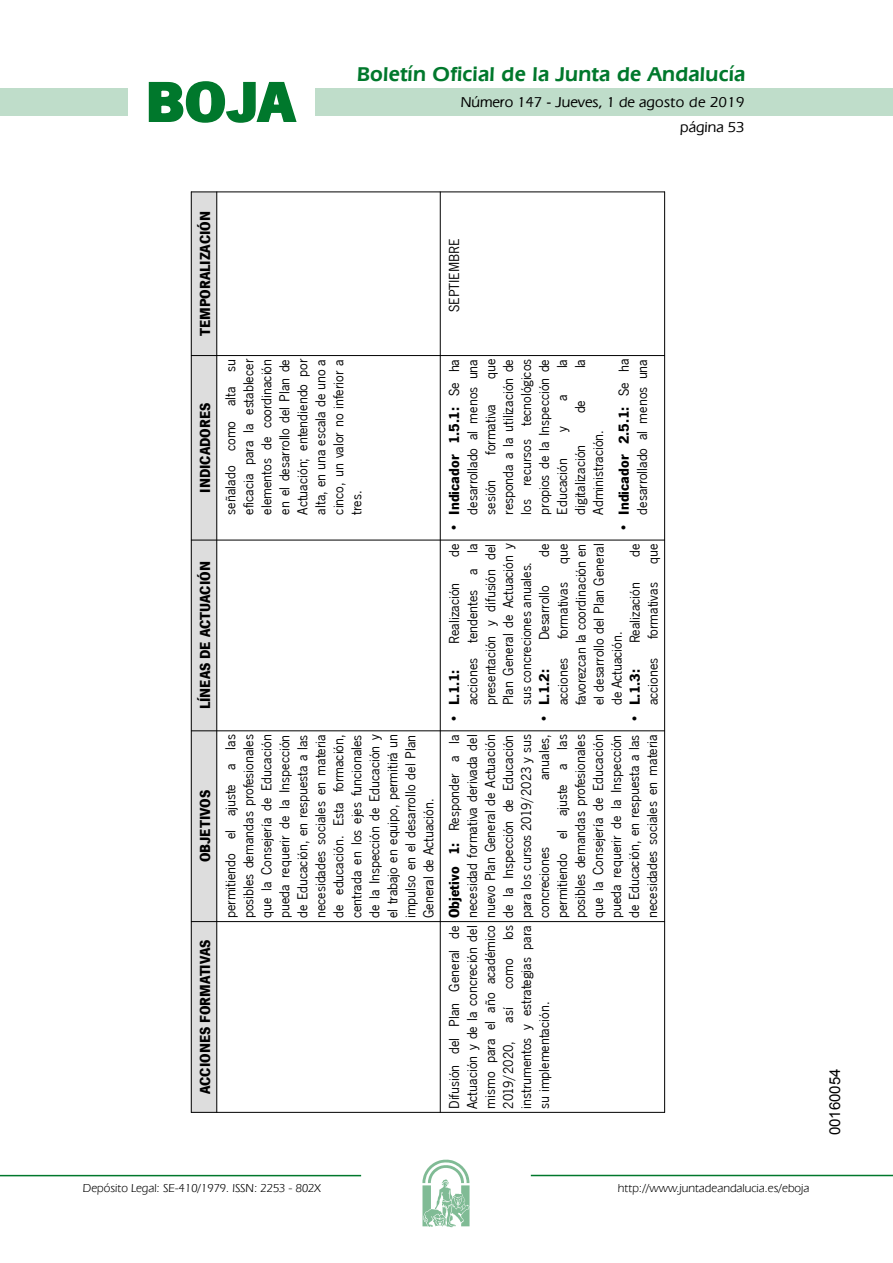
<style>
.page{position:relative;width:893px;height:1263px;background:#fff}
.page>*{position:absolute;margin:0;border:0;box-sizing:border-box;transform-origin:0 0}
.t1{font:700 57.75px "News Got T";color:#00782c;scale:1.14 1}
.t2{font:600 21px "Eras IT Cby BT";letter-spacing:.01em;color:#00782c}
.t3{font:15px/18px "News Got T";color:#000;text-align:justify}
.t4{font:700 15px "News Got T";color:#000}
.t5{font:500 15px/24.5px "Eras IT Cby BT";color:#000;text-align:right}
.t6{font:15px "Arial";color:#000}
.t7{font:12px "Eras IT Cby BT";color:#000}
.s1{font-weight:700}
</style>
<div class="page">
<div style="left:315px;top:88px;width:577px;height:28px;background:#bfddca"></div>
<div style="left:0;top:88px;width:128px;height:28px;background:#bfddca"></div>
<hr style="left:0;top:1175px;width:361px;height:1px;background:#00782c">
<svg style="left:422px;top:1159px;width:47px;height:68px"></svg>
<hr style="left:531px;top:1175px;width:361px;height:1px;background:#00782c">
<svg style="left:148px;top:81px;width:149px;height:42px"></svg>
<div style="left:191px;top:922px;width:25px;height:190px;background:#ddd"></div>
<div style="left:191px;top:731px;width:25px;height:191px;background:#ddd"></div>
<div style="left:191px;top:540px;width:25px;height:191px;background:#ddd"></div>
<div style="left:191px;top:356px;width:25px;height:184px;background:#ddd"></div>
<div style="left:191px;top:192px;width:25px;height:164px;background:#ddd"></div>
<hr style="left:191px;top:192px;width:1px;height:921px;background:#000">
<hr style="left:216px;top:192px;width:1px;height:921px;background:#000">
<hr style="left:440px;top:192px;width:1px;height:921px;background:#000">
<hr style="left:664px;top:192px;width:1px;height:921px;background:#000">
<hr style="left:191px;top:1112px;width:474px;height:1px;background:#000">
<hr style="left:191px;top:921px;width:474px;height:1px;background:#000">
<hr style="left:191px;top:731px;width:474px;height:1px;background:#000">
<hr style="left:191px;top:540px;width:474px;height:1px;background:#000">
<hr style="left:191px;top:355px;width:474px;height:1px;background:#000">
<hr style="left:191px;top:192px;width:474px;height:1px;background:#000">
<h1 class="t1" style="left:145px;top:68px;width:133px">BOJA</h1>
<h2 class="t2" style="left:357px;top:62px;width:390px">Boletín Oficial de la Junta de Andalucía</h2>
<p class="t5" style="left:461px;top:90px;width:285px">Número 147 - Jueves, 1 de agosto de 2019 página 53</p>
<p class="t4" style="left:197px;top:336px;width:127px;rotate:-90deg">TEMPORALIZACIÓN</p>
<p class="t4" style="left:197px;top:493px;width:92px;rotate:-90deg">INDICADORES</p>
<p class="t4" style="left:197px;top:709px;width:150px;rotate:-90deg">LÍNEAS DE ACTUACIÓN</p>
<p class="t4" style="left:197px;top:862px;width:74px;rotate:-90deg">OBJETIVOS</p>
<p class="t4" style="left:197px;top:1094px;width:156px;rotate:-90deg">ACCIONES FORMATIVAS</p>
<p class="t3" style="left:445px;top:312px;width:74px;rotate:-90deg">SEPTIEMBRE</p>
<p class="t3" style="left:221px;top:515px;width:157px;rotate:-90deg">señalado como alta su eficacia para la establecer elementos de coordinación en el desarrollo del Plan de Actuación; entendiendo por alta, en una escala de uno a cinco, un valor no inferior a tres.</p>
<p class="t3" style="left:221px;top:918px;width:185px;rotate:-90deg">permitiendo el ajuste a las posibles demandas profesionales que la Consejería de Educación pueda requerir de la Inspección de Educación, en respuesta a las necesidades sociales en materia de educación. Esta formación, centrada en los ejes funcionales de la Inspección de Educación y el trabajo en equipo, permitirá un impulso en el desarrollo del Plan General de Actuación.</p>
<p class="t3" style="left:481px;top:515px;width:157px;text-indent:135px;rotate:-90deg">que responda a la utilización de los recursos tecnológicos propios de la Inspección de Educación</p>
<p class="t3" style="left:571px;top:368px;width:11px;rotate:-90deg">la</p>
<p class="t3" style="left:445px;top:515px;width:157px;text-indent:-15px;rotate:-90deg">• <span class="s1">Indicador 1.5.1:</span> Se ha desarrollado al menos una sesión</p>
<p class="t3" style="left:553px;top:368px;width:11px;rotate:-90deg">la</p>
<p class="t3" style="left:553px;top:401px;width:8px;rotate:-90deg">a</p>
<p class="t3" style="left:571px;top:413px;width:15px;rotate:-90deg">de</p>
<p class="t3" style="left:481px;top:455px;width:52px;rotate:-90deg">formativa</p>
<p class="t3" style="left:553px;top:432px;width:7px;rotate:-90deg">y</p>
<p class="t3" style="left:589px;top:515px;width:86px;rotate:-90deg">Administración.</p>
<p class="t3" style="left:571px;top:515px;width:71px;rotate:-90deg">digitalización</p>
<p class="t3" style="left:614px;top:530px;width:172px;text-align:right;rotate:-90deg">• <span class="s1">Indicador 2.5.1:</span> Se ha desarrollado al menos una</p>
<p class="t3" style="left:445px;top:705px;width:163px;text-indent:149px;rotate:-90deg">de acciones tendentes a la presentación y difusión del Plan General de Actuación y sus concreciones anuales.</p>
<p class="t3" style="left:535px;top:557px;width:15px;rotate:-90deg">de</p>
<p class="t3" style="left:625px;top:557px;width:15px;rotate:-90deg">de</p>
<p class="t3" style="left:553px;top:705px;width:163px;text-indent:142px;rotate:-90deg">que favorezcan la coordinación en el desarrollo del Plan General de Actuación.</p>
<p class="t3" style="left:643px;top:564px;width:22px;rotate:-90deg">que</p>
<p class="t3" style="left:553px;top:639px;width:58px;rotate:-90deg">formativas</p>
<p class="t3" style="left:643px;top:639px;width:58px;rotate:-90deg">formativas</p>
<p class="t3" style="left:625px;top:643px;width:62px;rotate:-90deg">Realización</p>
<p class="t3" style="left:445px;top:644px;width:62px;rotate:-90deg">Realización</p>
<p class="t3" style="left:535px;top:640px;width:56px;rotate:-90deg">Desarrollo</p>
<p class="t3" style="left:553px;top:705px;width:49px;rotate:-90deg">acciones</p>
<p class="t3" style="left:643px;top:705px;width:49px;rotate:-90deg">acciones</p>
<p class="t4" style="left:536px;top:721px;width:53px;rotate:-90deg">• L.1.2:</p>
<p class="t4" style="left:627px;top:721px;width:53px;rotate:-90deg">• L.1.3:</p>
<p class="t4" style="left:446px;top:721px;width:53px;rotate:-90deg">• L.1.1:</p>
<p class="t3" style="left:535px;top:918px;width:185px;text-indent:138px;rotate:-90deg">anuales, permitiendo el ajuste a las posibles demandas profesionales que la Consejería de Educación pueda requerir de la Inspección de Educación, en respuesta a las necesidades sociales en materia</p>
<p class="t3" style="left:445px;top:918px;width:185px;rotate:-90deg"><span class="s1">Objetivo 1:</span> Responder a la necesidad formativa derivada del nuevo Plan General de Actuación de la Inspección de Educación para los cursos 2019/2023 y sus concreciones</p>
<p class="t3" style="left:445px;top:1109px;width:185px;rotate:-90deg">Difusión del Plan General de Actuación y de la concreción del mismo para el año académico 2019/2020, así como los instrumentos y estrategias para su implementación.</p>
<p class="t7" style="left:83px;top:1181px;width:239px">Depósito Legal: SE-410/1979. ISSN: 2253 - 802X</p>
<p class="t7" style="left:618px;top:1181px;width:193px">http://www.juntadeandalucia.es/eboja</p>
<p class="t6" style="left:825px;top:1135px;width:68px;rotate:-90deg">00160054</p>
</div>
